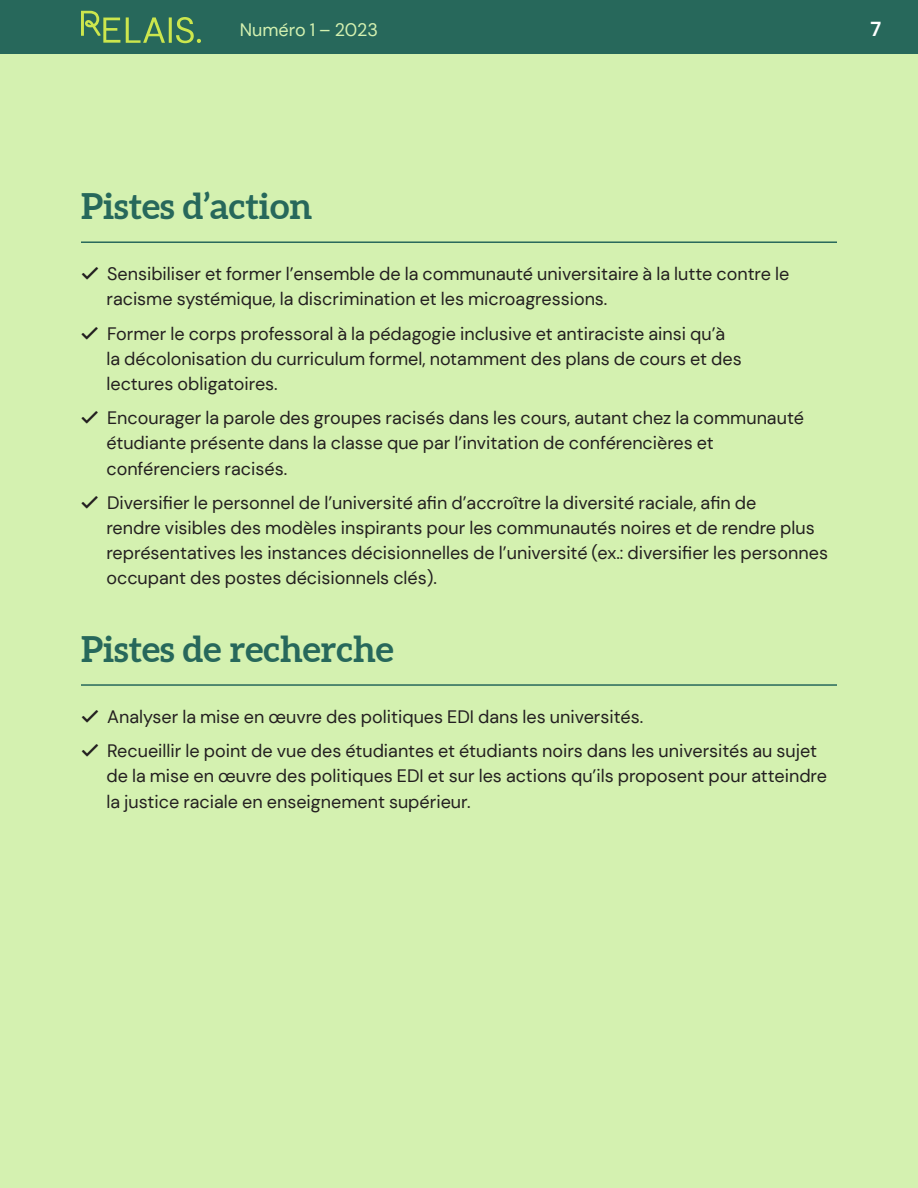
<style>
.page{position:relative;width:918px;height:1188px;background:#d4f1b0}
.page>*{position:absolute;margin:0;border:0;box-sizing:border-box;transform-origin:0 0}
.t1{font:700 36px "Aleo";color:#27685b}
.t2{font:700 20.25px "DM Sans";color:#fff}
.t3{font:18px/25.2px "DM Sans";color:#231f20}
.t4{font:18px "DM Sans";color:#d4f1b0}
</style>
<div class="page">
<div style="left:0;top:0;width:918px;height:54px;background:#27685b"></div>
<svg style="left:81px;top:11px;width:39px;height:32px"></svg>
<svg style="left:126px;top:17px;width:75px;height:26px"></svg>
<hr style="left:81px;top:241px;width:756px;height:2px;background:#27685b">
<hr style="left:81px;top:684px;width:756px;height:2px;background:#27685b">
<p class="t4" style="left:240px;top:19px;width:140px">Numéro 1 – 2023</p>
<p class="t2" style="left:871px;top:16px;width:12px">7</p>
<h1 class="t1" style="left:81px;top:184px;width:233px">Pistes d’action</h1>
<p class="t3" style="left:106px;top:261px;width:684px">Sensibiliser et former l’ensemble de la communauté universitaire à la lutte contre le racisme systémique, la discrimination et les microagressions.</p>
<p class="t3" style="left:106px;top:321px;width:637px">Former le corps professoral à la pédagogie inclusive et antiraciste ainsi qu’à la décolonisation du curriculum formel, notamment des plans de cours et des lectures obligatoires.</p>
<p class="t3" style="left:106px;top:405px;width:699px">Encourager la parole des groupes racisés dans les cours, autant chez la communauté étudiante présente dans la classe que par l’invitation de conférencières et conférenciers racisés.</p>
<p class="t3" style="left:106px;top:490px;width:723px">Diversifier le personnel de l’université afin d’accroître la diversité raciale, afin de<br>rendre visibles des modèles inspirants pour les communautés noires et de rendre plus représentatives les instances décisionnelles de l’université (ex.: diversifier les personnes occupant des postes décisionnels clés).</p>
<h1 class="t1" style="left:81px;top:627px;width:314px">Pistes de recherche</h1>
<p class="t3" style="left:107px;top:700px;width:712px;line-height:34.2px">Analyser la mise en œuvre des politiques EDI dans les universités.<br>Recueillir le point de vue des étudiantes et étudiants noirs dans les universités au sujet</p>
<p class="t3" style="left:106px;top:763px;width:722px">de la mise en œuvre des politiques EDI et sur les actions qu’ils proposent pour atteindre la justice raciale en enseignement supérieur.</p>
</div>
